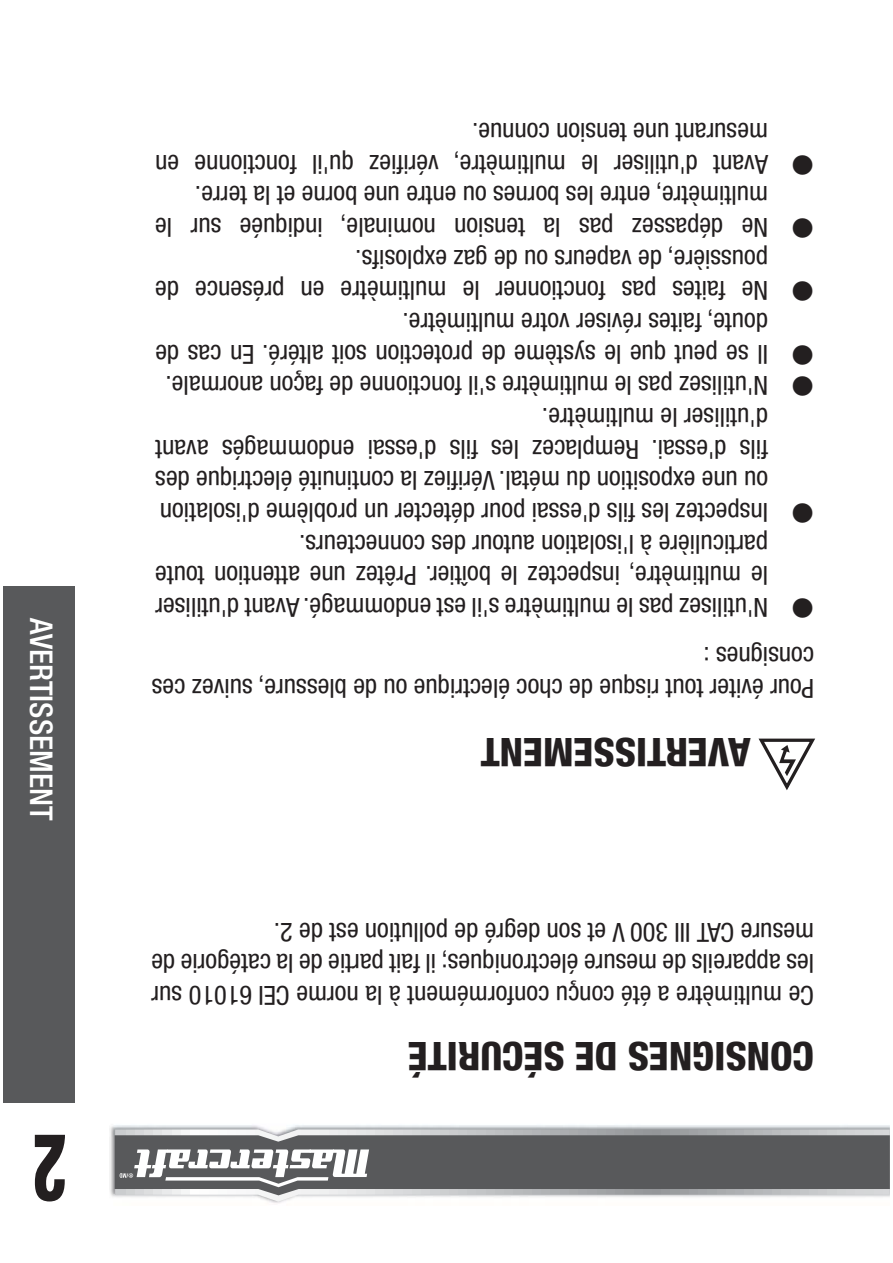
<style>
.page{position:relative;width:893px;height:1263px;background:#fff}
.page>*{position:absolute;margin:0;border:0;box-sizing:border-box;transform-origin:0 0}
.t1{font:800 condensed 94.2px "Helvetica Neue LT Std";color:#231f20;scale:.71 1}
.t2{font:800 condensed 39.6px "Helvetica Neue LT Std";color:#231f20}
.t3{font:500 condensed 31.35px "Helvetica Neue LT Std";color:#fff}
.t4{font:condensed 26.4px/31.7px "Helvetica Neue LT Std";color:#231f20}
.t5{font:26.4px/31.7px "Adobe Song Std Light GBK EUC H";color:#231f20}
</style>
<div class="page">
<div style="left:3px;top:586px;width:72px;height:517px;background:#58595b"></div>
<img style="left:109px;top:1125px;width:781px;height:78px">
<svg style="left:115px;top:1129px;width:775px;height:73px"></svg>
<svg style="left:115px;top:1135px;width:775px;height:60px;background:#67686a"></svg>
<svg style="left:120px;top:1149px;width:249px;height:38px"></svg>
<svg style="left:758px;top:738px;width:58px;height:52px"></svg>
<p class="t3" style="left:59px;top:618px;width:204px;rotate:90deg">AVERTISSEMENT</p>
<h1 class="t1" style="left:67px;top:1206px;width:50px;rotate:-180deg">2</h1>
<p class="t4" style="left:768px;top:621px;width:614px;rotate:-180deg">N'utilisez pas le multimètre s'il est endommagé. Avant d'utiliser le multimètre, inspectez le boîtier. Prêtez une attention toute particulière à l'isolation autour des connecteurs.<br>Inspectez les fils d'essai pour détecter un problème d'isolation ou une exposition du métal. Vérifiez la continuité électrique des fils d'essai. Remplacez les fils d'essai endommagés avant d'utiliser le multimètre.<br>N'utilisez pas le multimètre s'il fonctionne de façon anormale.<br>Il se peut que le système de protection soit altéré. En cas de doute, faites réviser votre multimètre.<br>Ne faites pas fonctionner le multimètre en présence de poussière, de vapeurs ou de gaz explosifs.<br>Ne dépassez pas la tension nominale, indiquée sur le multimètre, entre les bornes ou entre une borne et la terre.<br>Avant d'utiliser le multimètre, vérifiez qu'il fonctionne en mesurant une tension connue.</p>
<p class="t4" style="left:814px;top:702px;width:664px;rotate:-180deg">Pour éviter tout risque de choc électrique ou de blessure, suivez ces consignes :</p>
<p class="t5" style="left:816px;top:177px;width:28px;rotate:-180deg">●</p>
<p class="t5" style="left:816px;top:240px;width:28px;rotate:-180deg">●</p>
<p class="t5" style="left:816px;top:303px;width:28px;rotate:-180deg">●</p>
<p class="t5" style="left:816px;top:398px;width:28px;rotate:-180deg">● ●</p>
<p class="t5" style="left:816px;top:525px;width:28px;rotate:-180deg">●</p>
<p class="t5" style="left:816px;top:620px;width:28px;rotate:-180deg">●</p>
<h2 class="t2" style="left:751px;top:768px;width:271px;rotate:-180deg">AVERTISSEMENT</h2>
<p class="t4" style="left:814px;top:1009px;width:664px;text-align:justify;rotate:-180deg">Ce multimètre a été conçu conformément à la norme CEI 61010 sur les appareils de mesure électroniques; il fait partie de la catégorie de mesure CAT III 300 V et son degré de pollution est de 2.</p>
<h2 class="t2" style="left:814px;top:1072px;width:408px;rotate:-180deg">CONSIGNES DE SÉCURITÉ</h2>
</div>
